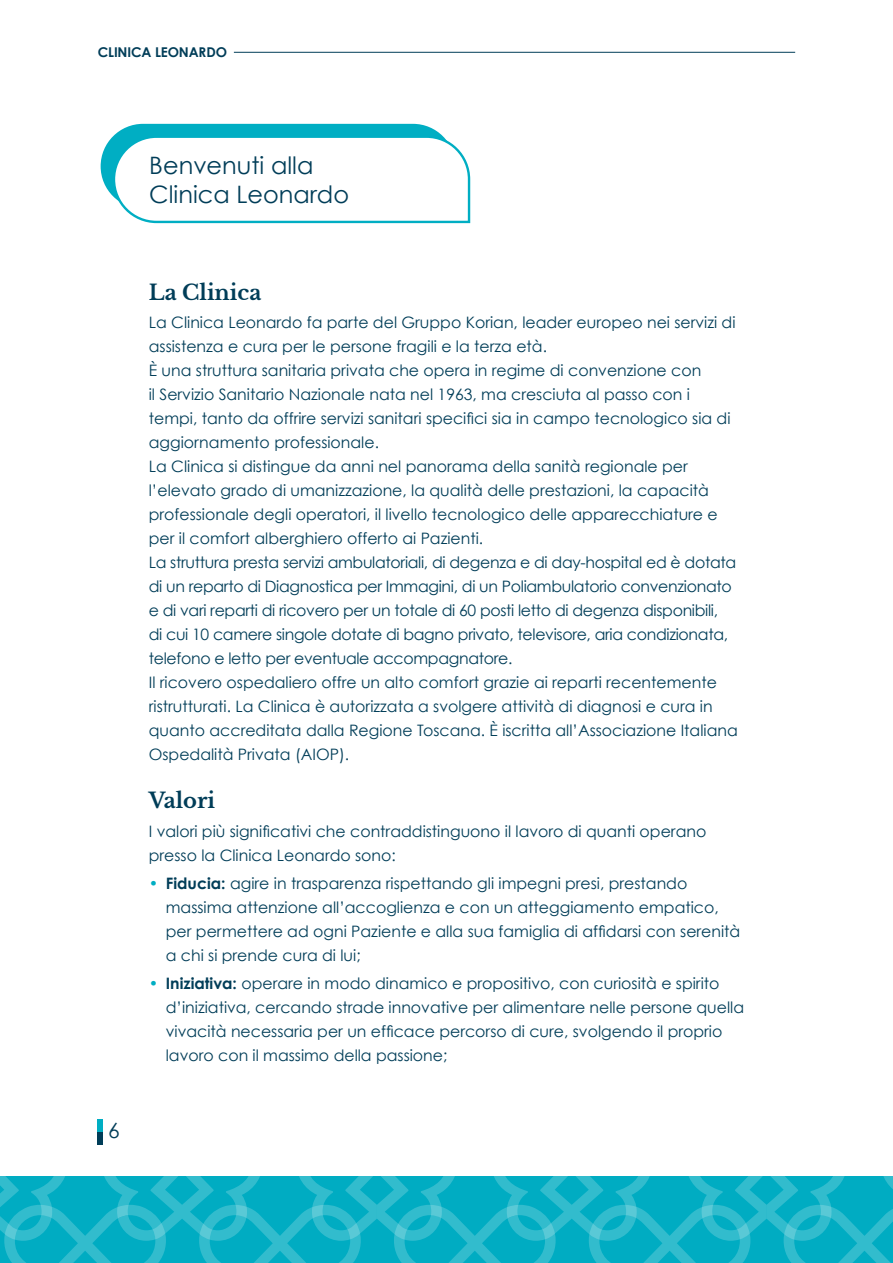
<style>
.page{position:relative;width:893px;height:1263px;background:#fff}
.page>*{position:absolute;margin:0;border:0;box-sizing:border-box;transform-origin:0 0}
.t1{font:24px/28.8px "Century Gothic";color:#003d58}
.t2{font:700 21px "Libre Baskerville";color:#003d58}
.t3{font:21px "Century Gothic";color:#003d58}
.t4{font:15.75px/24px "Century Gothic";color:#003d58}
.t5{font:700 13.5px "Century Gothic";letter-spacing:-.01em;color:#003d58}
.s1{color:#00aec3}
.s2{font-weight:700}
</style>
<div class="page">
<svg style="left:0;top:1176px;width:893px;height:87px;background:#13b2c6"></svg>
<div style="left:98px;top:1132px;width:5px;height:12px;background:#003d58"></div>
<div style="left:98px;top:1119px;width:5px;height:13px;background:#00aec3"></div>
<hr style="left:234px;top:52px;width:561px;height:1px;background:#003d58">
<svg style="left:101px;top:124px;width:370px;height:100px"></svg>
<p class="t5" style="left:98px;top:44px;width:131px">CLINICA LEONARDO</p>
<h1 class="t1" style="left:149px;top:150px;width:201px">Benvenuti alla<br>Clinica Leonardo</h1>
<h2 class="t3" style="left:108px;top:1118px;width:13px">6</h2>
<h2 class="t2" style="left:149px;top:280px;width:114px">La Clinica</h2>
<p class="t4" style="left:149px;top:310px;width:590px">La Clinica Leonardo fa parte del Gruppo Korian, leader europeo nei servizi di assistenza e cura per le persone fragili e la terza età.<br>È una struttura sanitaria privata che opera in regime di convenzione con<br>il Servizio Sanitario Nazionale nata nel 1963, ma cresciuta al passo con i tempi, tanto da offrire servizi sanitari specifici sia in campo tecnologico sia di aggiornamento professionale.<br>La Clinica si distingue da anni nel panorama della sanità regionale per l’elevato grado di umanizzazione, la qualità delle prestazioni, la capacità professionale degli operatori, il livello tecnologico delle apparecchiature e per il comfort alberghiero offerto ai Pazienti.<br>La struttura presta servizi ambulatoriali, di degenza e di day-hospital ed è dotata di un reparto di Diagnostica per Immagini, di un Poliambulatorio convenzionato e di vari reparti di ricovero per un totale di 60 posti letto di degenza disponibili,<br>di cui 10 camere singole dotate di bagno privato, televisore, aria condizionata, telefono e letto per eventuale accompagnatore.<br>Il ricovero ospedaliero offre un alto comfort grazie ai reparti recentemente ristrutturati. La Clinica è autorizzata a svolgere attività di diagnosi e cura in quanto accreditata dalla Regione Toscana. È iscritta all’Associazione Italiana Ospedalità Privata (AIOP).</p>
<h2 class="t2" style="left:149px;top:788px;width:68px">Valori</h2>
<p class="t4" style="left:149px;top:819px;width:559px">I valori più significativi che contraddistinguono il lavoro di quanti operano presso la Clinica Leonardo sono:</p>
<p class="t4" style="left:166px;top:871px;width:576px;text-indent:-17px"><span class="s1">•</span> <span class="s2">Fiducia:</span> agire in trasparenza rispettando gli impegni presi, prestando massima attenzione all’accoglienza e con un atteggiamento empatico, per permettere ad ogni Paziente e alla sua famiglia di affidarsi con serenità a chi si prende cura di lui;</p>
<p class="t4" style="left:166px;top:971px;width:580px;text-indent:-17px"><span class="s1">•</span> <span class="s2">Iniziativa:</span> operare in modo dinamico e propositivo, con curiosità e spirito d’iniziativa, cercando strade innovative per alimentare nelle persone quella vivacità necessaria per un efficace percorso di cure, svolgendo il proprio lavoro con il massimo della passione;</p>
</div>
